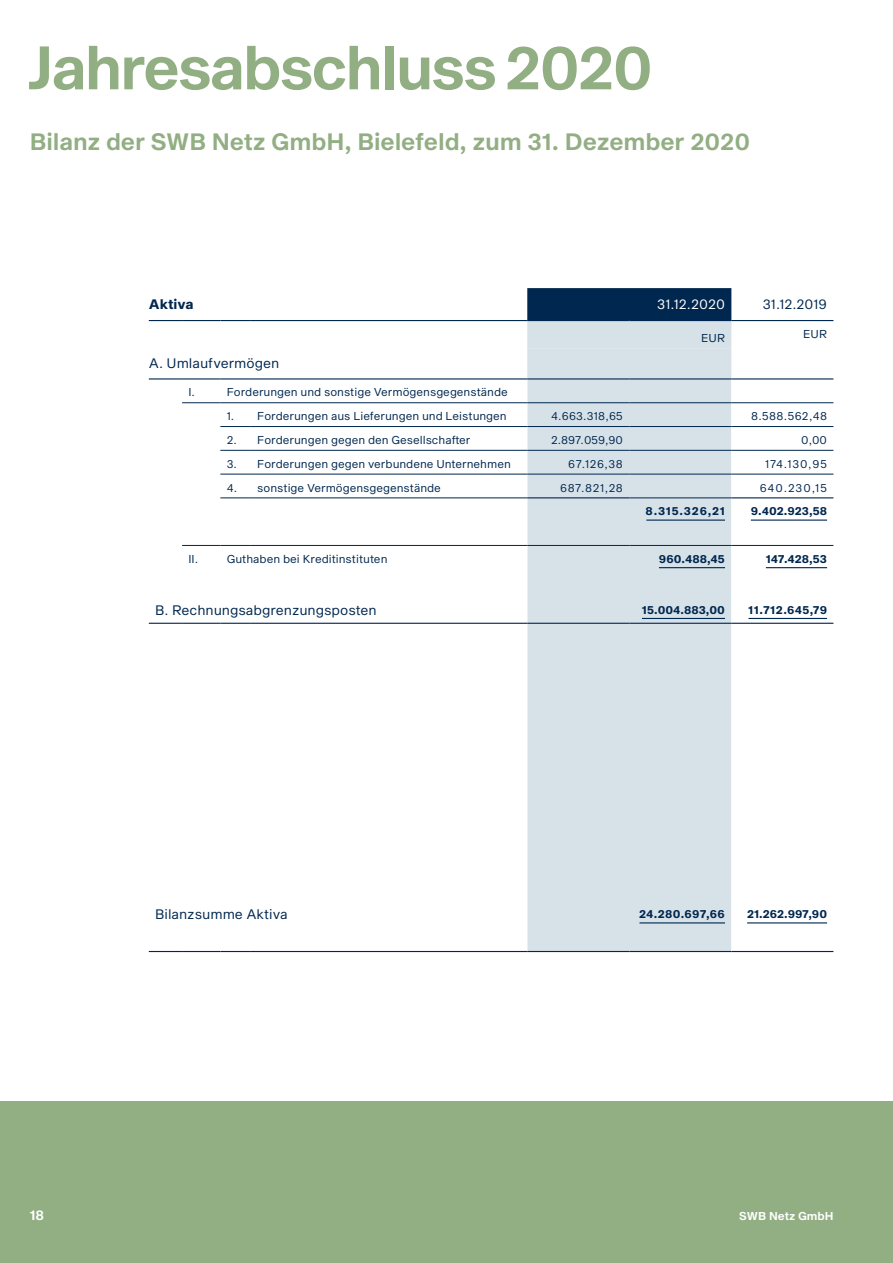
<style>
.page{position:relative;width:893px;height:1263px;background:#fff}
.page>*{position:absolute;margin:0;border:0;box-sizing:border-box;transform-origin:0 0}
.Bs_Head_2{font:60px "S Sequel Semi";letter-spacing:-.04em;color:#92ae83}
.Bs_Head_3{font:23.25px "S Sequel Semi";letter-spacing:-.005em;color:#92ae83}
.Bs_Table_Head{font:13.5px "S Sequel";color:#00274f}
.Bs-Table_Head_weiß{font:13.5px "S Sequel";color:#fff}
.Bs_Table_Head-2{font:700 13.5px "S Sequel";color:#00274f}
.Bs_Pagina{font:13.5px "S Sequel Semi";color:#fff}
.Bs_Table_Cell{font:11.25px "S Sequel";color:#00274f}
.Summe{font:700 11.25px "S Sequel";color:#00274f}
.Summe-2{font:700 11.25px "S Sequel";letter-spacing:.035em;color:#00274f}
.Summe-3{font:700 11.25px "S Sequel";letter-spacing:.02em;color:#00274f}
.Bs_Column{font:11.25px "S Sequel Semi";color:#fff}
</style>
<div class="page">
<div style="left:0;top:1101px;width:893px;height:162px;background:#92ae83"></div>
<svg style="left:149px;top:288px;width:684px;height:90px"></svg>
<div style="left:527px;top:288px;width:204px;height:32px;background:#00274f"></div>
<div style="left:527px;top:321px;width:204px;height:28px;background:#d7e1e8"></div>
<div style="left:527px;top:349px;width:204px;height:29px;background:#d7e1e8"></div>
<svg style="left:149px;top:379px;width:684px;height:572px"></svg>
<hr style="left:220px;top:426px;width:31px;height:1px;background:#00274f">
<hr style="left:251px;top:426px;width:276px;height:1px;background:#00274f">
<hr style="left:527px;top:426px;width:102px;height:1px;background:#00274f">
<hr style="left:629px;top:426px;width:102px;height:1px;background:#00274f">
<hr style="left:731px;top:426px;width:102px;height:1px;background:#00274f">
<hr style="left:220px;top:450px;width:31px;height:1px;background:#00274f">
<hr style="left:251px;top:450px;width:276px;height:1px;background:#00274f">
<hr style="left:527px;top:450px;width:102px;height:1px;background:#00274f">
<hr style="left:629px;top:450px;width:102px;height:1px;background:#00274f">
<hr style="left:731px;top:450px;width:102px;height:1px;background:#00274f">
<hr style="left:149px;top:320px;width:33px;height:1px;background:#00274f">
<hr style="left:182px;top:320px;width:38px;height:1px;background:#00274f">
<hr style="left:220px;top:320px;width:31px;height:1px;background:#00274f">
<hr style="left:251px;top:320px;width:276px;height:1px;background:#00274f">
<hr style="left:731px;top:320px;width:102px;height:1px;background:#00274f">
<hr style="left:527px;top:320px;width:102px;height:1px;background:#00274f">
<hr style="left:629px;top:320px;width:102px;height:1px;background:#00274f">
<hr style="left:149px;top:378px;width:33px;height:1px;background:#00274f">
<hr style="left:182px;top:378px;width:38px;height:1px;background:#00274f">
<hr style="left:220px;top:378px;width:31px;height:1px;background:#00274f">
<hr style="left:251px;top:378px;width:276px;height:1px;background:#00274f">
<hr style="left:527px;top:378px;width:102px;height:1px;background:#00274f">
<hr style="left:629px;top:378px;width:102px;height:1px;background:#00274f">
<hr style="left:731px;top:378px;width:102px;height:1px;background:#00274f">
<hr style="left:527px;top:951px;width:102px;height:1px;background:#00274f">
<hr style="left:629px;top:951px;width:102px;height:1px;background:#00274f">
<hr style="left:731px;top:951px;width:102px;height:1px;background:#00274f">
<hr style="left:182px;top:402px;width:38px;height:1px;background:#00274f">
<hr style="left:220px;top:402px;width:31px;height:1px;background:#00274f">
<hr style="left:251px;top:402px;width:276px;height:1px;background:#00274f">
<hr style="left:527px;top:402px;width:102px;height:1px;background:#00274f">
<hr style="left:629px;top:402px;width:102px;height:1px;background:#00274f">
<hr style="left:731px;top:402px;width:102px;height:1px;background:#00274f">
<hr style="left:220px;top:474px;width:31px;height:1px;background:#00274f">
<hr style="left:251px;top:474px;width:276px;height:1px;background:#00274f">
<hr style="left:527px;top:474px;width:102px;height:1px;background:#00274f">
<hr style="left:629px;top:474px;width:102px;height:1px;background:#00274f">
<hr style="left:731px;top:474px;width:102px;height:1px;background:#00274f">
<hr style="left:149px;top:623px;width:33px;height:1px;background:#00274f">
<hr style="left:182px;top:623px;width:38px;height:1px;background:#00274f">
<hr style="left:220px;top:623px;width:31px;height:1px;background:#00274f">
<hr style="left:251px;top:623px;width:276px;height:1px;background:#00274f">
<hr style="left:527px;top:623px;width:102px;height:1px;background:#00274f">
<hr style="left:629px;top:623px;width:102px;height:1px;background:#00274f">
<hr style="left:731px;top:623px;width:102px;height:1px;background:#00274f">
<hr style="left:182px;top:545px;width:38px;height:1px;background:#00274f">
<hr style="left:220px;top:545px;width:31px;height:1px;background:#00274f">
<hr style="left:251px;top:545px;width:276px;height:1px;background:#00274f">
<hr style="left:527px;top:545px;width:102px;height:1px;background:#00274f">
<hr style="left:629px;top:545px;width:102px;height:1px;background:#00274f">
<hr style="left:731px;top:545px;width:102px;height:1px;background:#00274f">
<hr style="left:220px;top:498px;width:31px;height:1px;background:#00274f">
<hr style="left:251px;top:498px;width:276px;height:1px;background:#00274f">
<hr style="left:629px;top:498px;width:102px;height:1px;background:#00274f">
<hr style="left:527px;top:497px;width:102px;height:1px;background:#00274f">
<hr style="left:731px;top:497px;width:102px;height:1px;background:#00274f">
<hr style="left:149px;top:951px;width:33px;height:1px;background:#00274f">
<hr style="left:182px;top:951px;width:38px;height:1px;background:#00274f">
<hr style="left:220px;top:951px;width:31px;height:1px;background:#00274f">
<hr style="left:251px;top:951px;width:276px;height:1px;background:#00274f">
<hr style="left:646px;top:519px;width:79px;height:2px;background:#00274f">
<hr style="left:751px;top:519px;width:76px;height:2px;background:#00274f">
<hr style="left:659px;top:567px;width:66px;height:1px;background:#00274f">
<hr style="left:766px;top:567px;width:61px;height:1px;background:#00274f">
<hr style="left:642px;top:618px;width:83px;height:1px;background:#00274f">
<hr style="left:748px;top:618px;width:79px;height:1px;background:#00274f">
<hr style="left:639px;top:922px;width:86px;height:1px;background:#00274f">
<hr style="left:747px;top:922px;width:80px;height:1px;background:#00274f">
<h2 class="Bs_Head_2" style="left:26px;top:25px;width:628px">Jahresabschluss 2020</h2>
<h3 class="Bs_Head_3" style="left:30px;top:125px;width:722px">Bilanz der SWB Netz GmbH, Bielefeld, zum 31. Dezember 2020</h3>
<p class="Bs_Table_Head-2" style="left:149px;top:294px;width:46px">Aktiva</p>
<p class="Bs-Table_Head_weiß" style="left:657px;top:294px;width:69px">31.12.2020</p>
<p class="Bs_Table_Head" style="left:763px;top:294px;width:66px">31.12.2019</p>
<p class="Bs_Table_Cell" style="left:701px;top:330px;width:25px">EUR</p>
<p class="Bs_Table_Cell" style="left:803px;top:326px;width:25px">EUR</p>
<p class="Bs_Table_Head" style="left:149px;top:354px;width:132px">A. Umlaufvermögen</p>
<p class="Bs_Table_Cell" style="left:188px;top:384px;width:8px">I.</p>
<p class="Bs_Table_Cell" style="left:227px;top:384px;width:283px">Forderungen und sonstige Vermögensgegenstände</p>
<p class="Bs_Table_Cell" style="left:227px;top:408px;width:9px">1.</p>
<p class="Bs_Table_Cell" style="left:257px;top:408px;width:251px">Forderungen aus Lieferungen und Leistungen</p>
<p class="Bs_Table_Cell" style="left:551px;top:408px;width:73px">4.663.318,65</p>
<p class="Bs_Table_Cell" style="left:751px;top:408px;width:77px">8.588.562,48</p>
<p class="Bs_Table_Cell" style="left:227px;top:432px;width:12px">2.</p>
<p class="Bs_Table_Cell" style="left:257px;top:432px;width:215px">Forderungen gegen den Gesellschafter</p>
<p class="Bs_Table_Cell" style="left:551px;top:432px;width:73px">2.897.059,90</p>
<p class="Bs_Table_Cell" style="left:801px;top:432px;width:27px">0,00</p>
<p class="Bs_Table_Cell" style="left:227px;top:456px;width:12px">3.</p>
<p class="Bs_Table_Cell" style="left:257px;top:456px;width:255px">Forderungen gegen verbundene Unternehmen</p>
<p class="Bs_Table_Cell" style="left:568px;top:456px;width:56px">67.126,38</p>
<p class="Bs_Table_Cell" style="left:765px;top:456px;width:64px">174.130,95</p>
<p class="Bs_Table_Cell" style="left:227px;top:479px;width:12px">4.</p>
<p class="Bs_Table_Cell" style="left:257px;top:479px;width:185px">sonstige Vermögensgegenstände</p>
<p class="Bs_Table_Cell" style="left:560px;top:479px;width:64px">687.821,28</p>
<p class="Bs_Table_Cell" style="left:760px;top:479px;width:69px">640.230,15</p>
<p class="Summe" style="left:646px;top:503px;width:81px">8.315.326,21</p>
<p class="Summe" style="left:751px;top:503px;width:78px">9.402.923,58</p>
<p class="Bs_Table_Cell" style="left:188px;top:551px;width:11px">II.</p>
<p class="Bs_Table_Cell" style="left:227px;top:551px;width:162px">Guthaben bei Kreditinstituten</p>
<p class="Summe" style="left:659px;top:551px;width:68px">960.488,45</p>
<p class="Summe" style="left:766px;top:551px;width:63px">147.428,53</p>
<p class="Bs_Table_Head" style="left:155px;top:600px;width:223px">B. Rechnungsabgrenzungsposten</p>
<p class="Summe" style="left:642px;top:602px;width:85px">15.004.883,00</p>
<p class="Summe-2" style="left:748px;top:602px;width:80px">11.712.645,79</p>
<p class="Bs_Table_Head" style="left:155px;top:905px;width:134px">Bilanzsumme Aktiva</p>
<p class="Summe-3" style="left:639px;top:906px;width:87px">24.280.697,66</p>
<p class="Summe" style="left:747px;top:906px;width:81px">21.262.997,90</p>
<p class="Bs_Pagina" style="left:30px;top:1206px;width:16px">18</p>
<p class="Bs_Column" style="left:739px;top:1208px;width:96px">SWB Netz GmbH</p>
</div>
